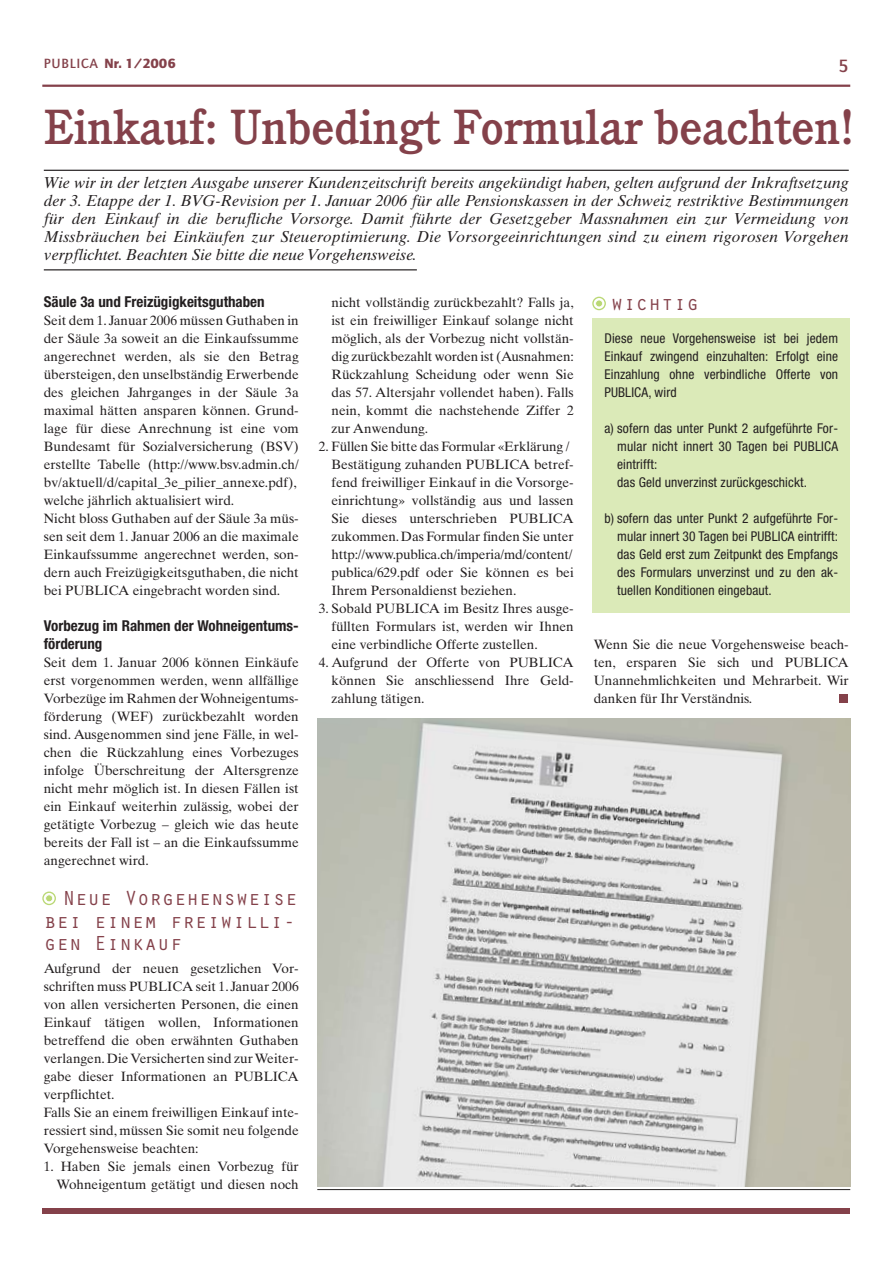
<style>
.page{position:relative;width:893px;height:1263px;background:#fff}
.page>*{position:absolute;margin:0;border:0;box-sizing:border-box;transform-origin:0 0}
.t1{font:500 48px "Cushing LT";color:#84414a}
.t2{font:21px/22.5px "Orator";color:#84414a;text-align:justify}
.t3{font:500 18px "AT Quay Sans";color:#84414a}
.t4{font:italic 15.75px/18px "Times Ten LT";color:#231f20;text-align:justify}
.t5{font:700 condensed 15px/18px "Helvetica Neue LT";color:#231f20}
.t6{font:13.5px/18px "Times Ten LT";color:#231f20;text-align:justify}
.t7{font:condensed 13.5px/18px "Helvetica Neue LT";letter-spacing:.01em;color:#231f20;text-align:justify}
.t8{font:900 13.5px "AT Quay Sans";color:#84414a}
.s1{font-weight:500}
</style>
<div class="page">
<hr style="left:42px;top:85px;width:808px;height:2px;background:#84414a">
<div style="left:42px;top:1208px;width:808px;height:5px;background:#84414a"></div>
<hr style="left:44px;top:170px;width:805px;height:1px;background:#231f20">
<hr style="left:44px;top:269px;width:373px;height:1px;background:#231f20">
<div style="left:839px;top:694px;width:8px;height:9px;background:#84414a"></div>
<div style="left:592px;top:318px;width:258px;height:295px;background:#dbeab8"></div>
<hr style="left:317px;top:1189px;width:533px;height:1px;background:#231f20">
<img style="left:317px;top:718px;width:533px;height:468px">
<svg style="left:42px;top:891px;width:14px;height:14px"></svg>
<div style="left:46px;top:895px;width:7px;height:7px;background:#bad875;border-radius:50%"></div>
<div style="left:45px;top:894px;width:8px;height:8px;border:2px solid #fff;border-radius:50%"></div>
<svg style="left:592px;top:297px;width:14px;height:13px"></svg>
<div style="left:596px;top:300px;width:6px;height:7px;background:#bad875;border-radius:50%"></div>
<div style="left:595px;top:300px;width:8px;height:7px;border:2px solid #fff;border-radius:50%"></div>
<p class="t8" style="left:44px;top:59px;width:134px"><span class="s1">PUBLICA</span> Nr. 1/2006</p>
<h3 class="t3" style="left:838px;top:59px;width:12px">5</h3>
<h1 class="t1" style="left:44px;top:110px;width:812px">Einkauf: Unbedingt Formular beachten!</h1>
<p class="t4" style="left:44px;top:175px;width:806px">Wie wir in der letzten Ausgabe unserer Kundenzeitschrift bereits angekündigt haben, gelten aufgrund der Inkraftsetzung der 3. Etappe der 1. BVG-Revision per 1. Januar 2006 für alle Pensionskassen in der Schweiz restriktive Bestimmungen für den Einkauf in die berufliche Vorsorge. Damit führte der Gesetzgeber Massnahmen ein zur Vermeidung von Missbräuchen bei Einkäufen zur Steueroptimierung. Die Vorsorgeeinrichtungen sind zu einem rigorosen Vorgehen verpflichtet. Beachten Sie bitte die neue Vorgehensweise.</p>
<p class="t5" style="left:44px;top:294px;width:222px">Säule 3a und Freizügigkeitsguthaben</p>
<p class="t6" style="left:44px;top:312px;width:256px;text-align:left">Seit dem 1. Januar 2006 müssen Guthaben in der Säule 3a soweit an die Einkaufssumme angerechnet werden, als sie den Betrag übersteigen, den unselbständig Erwerbende des gleichen Jahrganges in der Säule 3a maximal hätten ansparen können. Grund&shy;lage für diese Anrechnung ist eine vom Bundesamt für Sozialversicherung (BSV) erstellte Tabelle (http://www.bsv.admin.ch/ bv/aktuell/d/capital_3e_pilier_annexe.pdf), welche jährlich aktualisiert wird.<br>Nicht bloss Guthaben auf der Säule 3a müs&shy;sen seit dem 1. Januar 2006 an die maximale Einkaufssumme angerechnet werden, son&shy;dern auch Freizügigkeitsguthaben, die nicht bei PUBLICA eingebracht worden sind.</p>
<p class="t5" style="left:44px;top:618px;width:256px">Vorbezug im Rahmen der Wohneigentums&shy;förderung</p>
<p class="t6" style="left:44px;top:654px;width:256px">Seit dem 1. Januar 2006 können Einkäufe erst vorgenommen werden, wenn allfällige Vorbezüge im Rahmen der Wohneigentums&shy;förderung (WEF) zurückbezahlt worden sind. Ausgenommen sind jene Fälle, in wel&shy;chen die Rückzahlung eines Vorbezuges infolge Überschreitung der Altersgrenze nicht mehr möglich ist. In diesen Fällen ist ein Einkauf weiterhin zulässig, wobei der getätigte Vorbezug – gleich wie das heute bereits der Fall ist – an die Einkaufssumme angerechnet wird.</p>
<h2 class="t2" style="left:44px;top:887px;width:255px;text-indent:19px">Neue Vorgehensweise bei einem freiwilli&shy;gen Einkauf</h2>
<p class="t6" style="left:44px;top:960px;width:256px;text-align:left">Aufgrund der neuen gesetzlichen Vor&shy;schriften muss PUBLICA seit 1. Januar 2006 von allen versicherten Personen, die einen Einkauf tätigen wollen, Informationen betreffend die oben erwähnten Guthaben verlangen. Die Versicherten sind zur Weiter&shy;gabe dieser Informationen an PUBLICA verpflichtet.<br>Falls Sie an einem freiwilligen Einkauf inte&shy;ressiert sind, müssen Sie somit neu folgende Vorgehensweise beachten:</p>
<p class="t6" style="left:44px;top:1158px;width:256px;text-align:right">1. Haben Sie jemals einen Vorbezug für<br>Wohneigentum getätigt und diesen noch</p>
<p class="t6" style="left:332px;top:294px;width:244px">nicht vollständig zurückbezahlt? Falls ja, ist ein freiwilliger Einkauf solange nicht möglich, als der Vorbezug nicht vollstän&shy;dig zurückbezahlt worden ist (Ausnahmen:<br>Rückzahlung Scheidung oder wenn Sie das 57. Altersjahr vollendet haben). Falls nein, kommt die nachstehende Ziffer 2 zur Anwendung.</p>
<p class="t6" style="left:332px;top:438px;width:244px;text-align:left;text-indent:-13px">2. Füllen Sie bitte das Formular «Erklärung / Bestätigung zuhanden PUBLICA betref&shy;fend freiwilliger Einkauf in die Vorsorge&shy;einrichtung» vollständig aus und lassen Sie dieses unterschrieben PUBLICA zukommen. Das Formular finden Sie unter http://www.publica.ch/imperia/md/content/ publica/629.pdf oder Sie können es bei Ihrem Personaldienst beziehen.</p>
<p class="t6" style="left:332px;top:600px;width:244px;text-indent:-13px">3. Sobald PUBLICA im Besitz Ihres ausge&shy;füllten Formulars ist, werden wir Ihnen eine verbindliche Offerte zustellen.</p>
<p class="t6" style="left:332px;top:654px;width:244px;text-indent:-13px">4. Aufgrund der Offerte von PUBLICA können Sie anschliessend Ihre Geld&shy;zahlung tätigen.</p>
<h2 class="t2" style="left:611px;top:292px;width:90px">wichtig</h2>
<p class="t7" style="left:604px;top:330px;width:235px">Diese neue Vorgehensweise ist bei jedem Einkauf zwingend einzuhalten: Erfolgt eine Einzahlung ohne verbindliche Offerte von PUBLICA, wird</p>
<p class="t7" style="left:617px;top:420px;width:222px;text-align:left;text-indent:-13px">a) sofern das unter Punkt 2 aufgeführte For&shy;mular nicht innert 30 Tagen bei PUBLICA eintrifft:<br>das Geld unverzinst zurückgeschickt.</p>
<p class="t7" style="left:617px;top:510px;width:222px;text-indent:-13px">b) sofern das unter Punkt 2 aufgeführte For&shy;mular innert 30 Tagen bei PUBLICA eintrifft: das Geld erst zum Zeitpunkt des Empfangs des Formulars unverzinst und zu den ak&shy;tuellen Konditionen eingebaut.</p>
<p class="t6" style="left:594px;top:636px;width:256px">Wenn Sie die neue Vorgehensweise beach&shy;ten, ersparen Sie sich und PUBLICA Unannehmlichkeiten und Mehrarbeit. Wir danken für Ihr Verständnis.</p>
</div>
